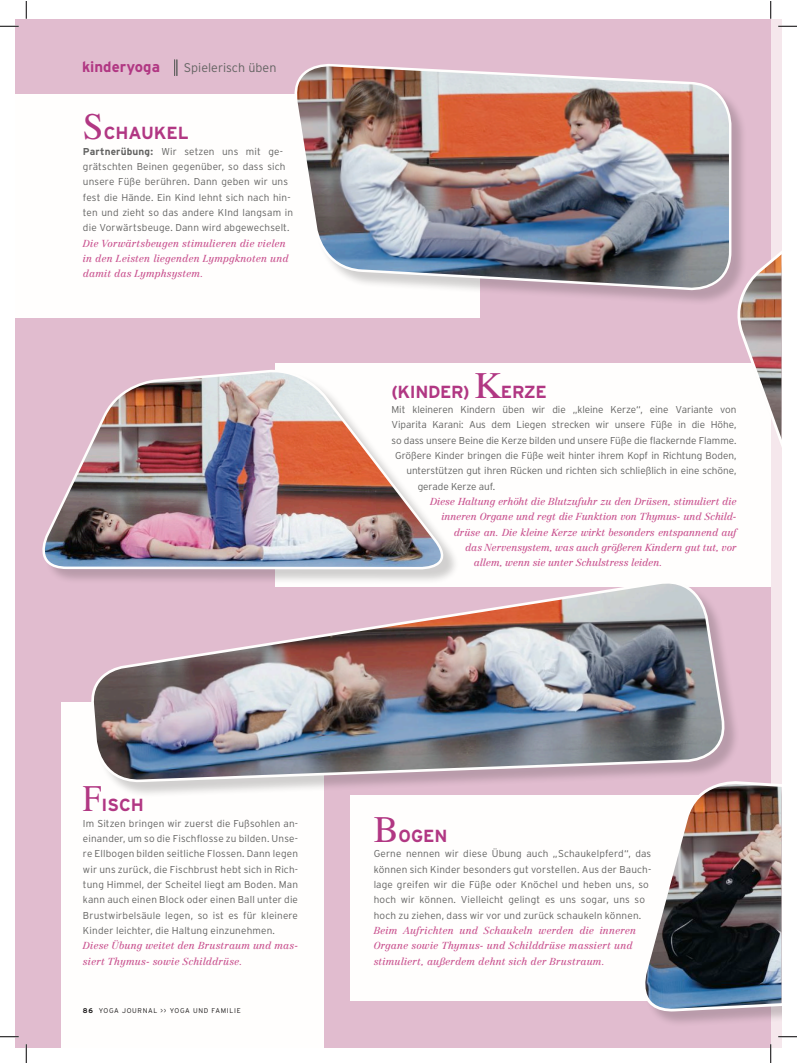
<style>
.page{position:relative;width:797px;height:1063px;background:#fff}
.page>*{position:absolute;margin:0;border:0;box-sizing:border-box;transform-origin:0 0}
.t1{font:700 17.5px "Interstate";letter-spacing:-.005em;color:#b13783}
.t2{font:700 15px "Interstate";color:#b13783}
.t3{font:300 12.5px "Interstate";color:#636362}
.t4{font:300 10px/15.2px "Interstate";letter-spacing:.01em;color:#636362}
.t5{font:italic 10px/15.2px "Centennial LT Std";color:#c9528f}
.t6{font:300 10px "Interstate";letter-spacing:-.01em;color:#636362}
.t7{font:300 6.88px "Interstate";letter-spacing:.1em;color:#1a1818}
.s1{font-family:"Times LTMM";font-weight:400;font-size:37.5px}
.s2{font-weight:700}
.s3{font-family:"Times LTMM 1 334";font-weight:400;font-size:37.5px}
</style>
<div class="page">
<div style="left:16px;top:19px;width:754px;height:1028px;background:#e1bccf"></div>
<div style="left:770px;top:19px;width:11px;height:1028px;background:#f5e7ec"></div>
<div style="left:62px;top:701px;width:262px;height:346px;background:#fffefd"></div>
<div style="left:275px;top:363px;width:495px;height:223px;background:#fffefd"></div>
<div style="left:350px;top:795px;width:420px;height:206px;background:#fffefd"></div>
<div style="left:16px;top:95px;width:464px;height:223px;background:#fffefd"></div>
<img style="left:90px;top:583px;width:639px;height:211px">
<div style="left:644px;top:782px;width:137px;height:245px;background:#1a1818;opacity:.2"></div>
<img style="left:634px;top:779px;width:147px;height:232px">
<div style="left:739px;top:179px;width:42px;height:327px;background:#1a1818;opacity:.2"></div>
<svg style="left:737px;top:164px;width:44px;height:328px"></svg>
<div style="left:44px;top:371px;width:415px;height:214px;background:#1a1818;opacity:.2"></div>
<img style="left:42px;top:369px;width:414px;height:201px">
<div style="left:296px;top:66px;width:451px;height:240px;background:#1a1818;opacity:.2"></div>
<img style="left:290px;top:64px;width:442px;height:227px">
<svg style="left:174px;top:60px;width:4px;height:16px"></svg>
<svg style="left:0;top:25px;width:19px;height:2px"></svg>
<svg style="left:778px;top:25px;width:18px;height:2px"></svg>
<svg style="left:0;top:1035px;width:19px;height:2px"></svg>
<svg style="left:778px;top:1035px;width:18px;height:2px"></svg>
<svg style="left:25px;top:1px;width:2px;height:18px"></svg>
<svg style="left:25px;top:1044px;width:2px;height:18px"></svg>
<svg style="left:770px;top:1px;width:1px;height:18px"></svg>
<svg style="left:770px;top:1044px;width:1px;height:18px"></svg>
<h2 class="t2" style="left:82px;top:58px;width:80px">kinderyoga</h2>
<p class="t3" style="left:184px;top:61px;width:94px">Spielerisch üben</p>
<h1 class="t1" style="left:83px;top:123px;width:107px"><span class="s1">S</span>CHAUKEL</h1>
<p class="t4" style="left:83px;top:143px;width:212px"><span class="s2">Partnerübung:</span> Wir setzen uns mit ge&shy;grätschten Beinen gegenüber, so dass sich unsere Füße berühren. Dann geben wir uns fest die Hände. Ein Kind lehnt sich nach hin&shy;ten und zieht so das andere KInd langsam in die Vorwärtsbeuge. Dann wird abgewechselt.</p>
<p class="t5" style="left:83px;top:235px;width:207px">Die Vorwärtsbeugen stimulieren die vielen in den Leisten liegenden Lympgknoten und damit das Lymphsystem.</p>
<h1 class="t1" style="left:391px;top:381px;width:157px">(KINDER) <span class="s3">K</span>ERZE</h1>
<p class="t4" style="left:391px;top:402px;width:347px">Mit kleineren Kindern üben wir die „kleine Kerze“, eine Variante von</p>
<p class="t4" style="left:391px;top:417px;width:347px">Viparita Karani: Aus dem Liegen strecken wir unsere Füße in die Höhe,</p>
<p class="t4" style="left:391px;top:432px;width:346px">so dass unsere Beine die Kerze bilden und unsere Füße die flackernde Flamme.</p>
<p class="t4" style="left:395px;top:447px;width:343px">Größere Kinder bringen die Füße weit hinter ihrem Kopf in Richtung Boden,</p>
<p class="t6" style="left:406px;top:465px;width:332px">unterstützen gut ihren Rücken und richten sich schließlich in eine schöne,</p>
<p class="t4" style="left:417px;top:478px;width:79px">gerade Kerze auf.</p>
<p class="t5" style="left:430px;top:493px;width:308px">Diese Haltung erhöht die Blutzufuhr zu den Drüsen, stimuliert die</p>
<p class="t5" style="left:441px;top:509px;width:296px">inneren Organe und regt die Funktion von Thymus- und Schild-</p>
<p class="t5" style="left:454px;top:524px;width:284px">drüse an. Die kleine Kerze wirkt besonders entspannend auf</p>
<p class="t5" style="left:465px;top:539px;width:273px">das Nervensystem, was auch größeren Kindern gut tut, vor</p>
<p class="t5" style="left:474px;top:555px;width:190px">allem, wenn sie unter Schulstress leiden.</p>
<h1 class="t1" style="left:83px;top:795px;width:62px"><span class="s1">F</span>ISCH</h1>
<p class="t4" style="left:83px;top:815px;width:216px;text-align:justify">Im Sitzen bringen wir zuerst die Fußsohlen an&shy;einander, um so die Fischflosse zu bilden. Unse&shy;re Ellbogen bilden seitliche Flossen. Dann legen wir uns zurück, die Fischbrust hebt sich in Rich&shy;tung Himmel, der Scheitel liegt am Boden. Man kann auch einen Block oder einen Ball unter die Brustwirbelsäule legen, so ist es für kleinere Kinder leichter, die Haltung einzunehmen.</p>
<p class="t5" style="left:83px;top:938px;width:216px">Diese Übung weitet den Brustraum und mas&shy;siert Thymus- sowie Schilddrüse.</p>
<p class="t7" style="left:83px;top:1006px;width:159px"><span class="s2">86</span> YOGA JOURNAL &gt;&gt; YOGA UND FAMILIE</p>
<h1 class="t1" style="left:373px;top:826px;width:76px"><span class="s1">B</span>OGEN</h1>
<p class="t4" style="left:373px;top:846px;width:279px">Gerne nennen wir diese Übung auch „Schaukelpferd“, das können sich Kinder besonders gut vorstellen. Aus der Bauch&shy;lage greifen wir die Füße oder Knöchel und heben uns, so hoch wir können. Vielleicht gelingt es uns sogar, uns so hoch zu ziehen, dass wir vor und zurück schaukeln können.</p>
<p class="t5" style="left:373px;top:922px;width:264px">Beim Aufrichten und Schaukeln werden die inneren<br>Organe sowie Thymus- und Schilddrüse massiert und stimuliert, außerdem dehnt sich der Brustraum.</p>
</div>
